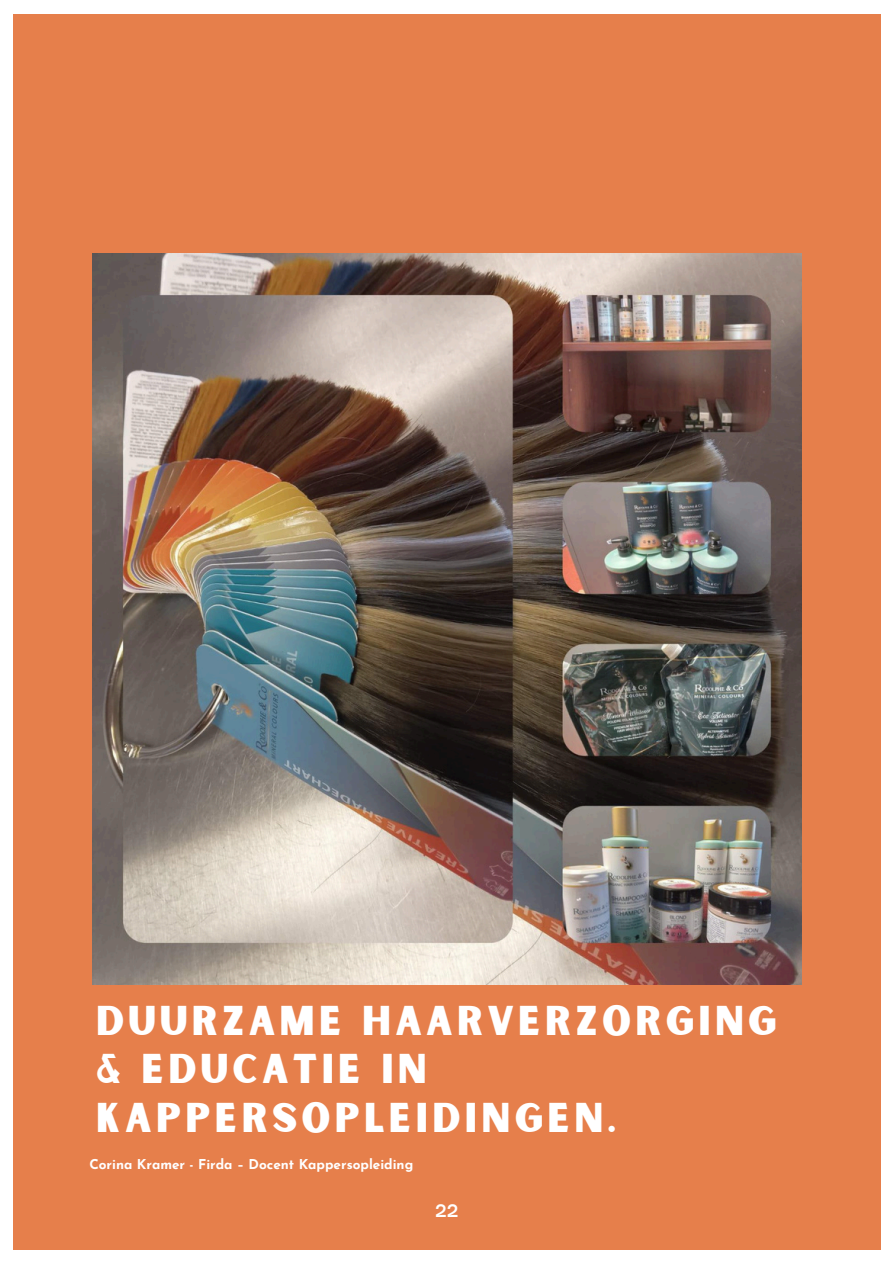
<style>
.page{position:relative;width:894px;height:1264px;background:#fff}
.page>*{position:absolute;margin:0;border:0;box-sizing:border-box;transform-origin:0 0}
.t1{font:39.75px/48.3px "Sunborn Sans One";letter-spacing:.105em;color:#fff}
.t2{font:18px "Poly Sans Median";color:#fff}
.t3{font:700 13.65px "Josefin Sans";color:#fff}
</style>
<div class="page">
<div style="left:13px;top:14px;width:867px;height:1235px;background:#e67f4b"></div>
<img style="left:93px;top:254px;width:707px;height:730px">
<h1 class="t1" style="left:96px;top:998px;width:681px">DUURZAME HAARVERZORGING &amp; EDUCATIE IN<br>KAPPERSOPLEIDINGEN.</h1>
<p class="t3" style="left:89px;top:1158px;width:325px">Corina Kramer - Firda – Docent Kappersopleiding</p>
<p class="t2" style="left:435px;top:1202px;width:25px">22</p>
</div>
